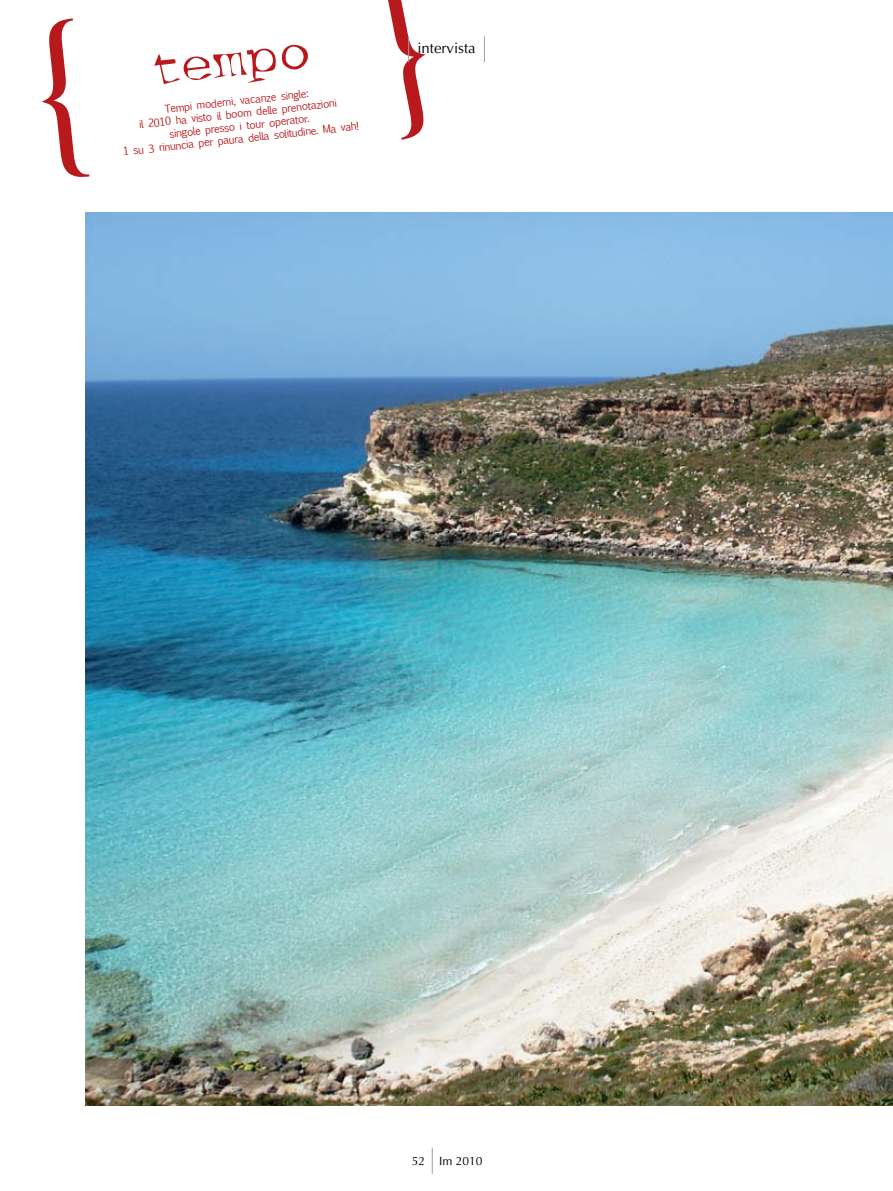
<style>
.page{position:relative;width:893px;height:1191px;background:#fff}
.page>*{position:absolute;margin:0;border:0;box-sizing:border-box;transform-origin:0 0}
.t1{font:54px "DTC Dirty M07";color:#b8191d}
.t2{font:15px "Optima";color:#000}
.t3{font:12px "Optima";color:#000}
.t4{font:10.5px/12.6px "Euphemia UCAS";color:#b8191d;text-align:center}
</style>
<div class="page">
<svg style="left:432px;top:1147px;width:1px;height:26px"></svg>
<img style="left:85px;top:213px;width:808px;height:893px">
<svg style="left:484px;top:36px;width:1px;height:26px"></svg>
<svg style="left:408px;top:36px;width:2px;height:27px"></svg>
<h1 class="t1" style="left:146px;top:40px;width:164px;rotate:-7deg">tempo</h1>
<p class="t4" style="left:118px;top:107px;width:239px;rotate:-6deg">Tempi moderni, vacanze single:<br>il 2010 ha visto il boom delle prenotazioni<br>singole presso i tour operator.<br>1 su 3 rinuncia per paura della solitudine. Ma vah!</p>
<h2 class="t2" style="left:417px;top:40px;width:60px">intervista</h2>
<p class="t3" style="left:412px;top:1153px;width:15px">52</p>
<p class="t3" style="left:439px;top:1153px;width:45px">Im 2010</p>
</div>
